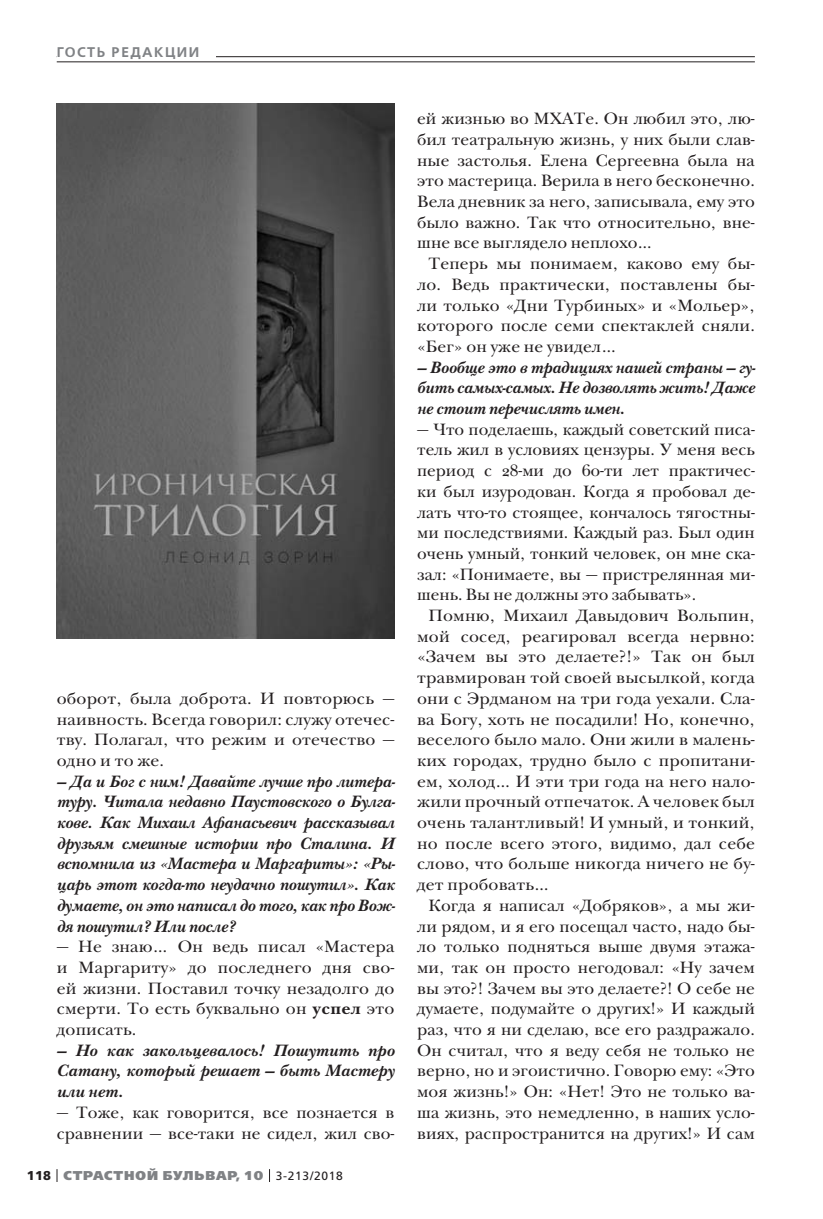
<style>
.page{position:relative;width:823px;height:1219px;background:#fff}
.page>*{position:absolute;margin:0;border:0;box-sizing:border-box;transform-origin:0 0}
.t1{font:17px/20.6px "New Baskerville ITC";letter-spacing:.005em;color:#231f20;text-align:justify}
.t2{font:italic 700 17px/20.6px "New Baskerville ITC";color:#231f20;text-align:justify}
.t3{font:600 14px "Free Set";letter-spacing:.11em;color:#808285}
.t4{font:800 12.8px "Free Set";letter-spacing:.07em;color:#808285}
.s1{font-weight:700}
.s2{font-weight:700;color:#231f20}
.s3{font-weight:400;font-size:12px;color:#231f20}
</style>
<div class="page">
<svg style="left:57px;top:1169px;width:1px;height:13px"></svg>
<svg style="left:269px;top:1169px;width:1px;height:13px"></svg>
<hr style="left:57px;top:56px;width:697px;height:1px;background:#231f20">
<div style="left:57px;top:41px;width:158px;height:21px;background:#fff"></div>
<hr style="left:57px;top:62px;width:697px;height:1px;background:#231f20">
<img style="left:57px;top:103px;width:337px;height:535px">
<p class="t3" style="left:57px;top:45px;width:144px">ГОСТЬ РЕДАКЦИИ</p>
<p class="t1" style="left:57px;top:690px;width:339px">оборот, была доброта. И повторюсь — наивность. Всегда говорил: служу отечес&shy;тву. Полагал, что режим и отечество — одно и то же.</p>
<p class="t2" style="left:57px;top:772px;width:340px">— Да и Бог с ним! Давайте лучше про литера&shy;туру. Читала недавно Паустовского о Булга&shy;кове. Как Михаил Афанасьевич рассказывал друзьям смешные истории про Сталина. И вспомнила из «Мастера и Маргариты»: «Ры&shy;царь этот когда-то неудачно пошутил». Как думаете, он это написал до того, как про Вож&shy;дя пошутил? Или после?</p>
<p class="t1" style="left:57px;top:938px;width:339px">— Не знаю… Он ведь писал «Мастера и Маргариту» до последнего дня сво&shy;ей жизни. Поставил точку незадолго до смерти. То есть буквально он <span class="s1">успел</span> это дописать.</p>
<p class="t2" style="left:57px;top:1041px;width:339px">— Но как закольцевалось! Пошутить про Сатану, который решает — быть Мастеру или нет.</p>
<p class="t1" style="left:57px;top:1104px;width:339px">— Тоже, как говорится, все познается в сравнении — все-таки не сидел, жил сво-</p>
<p class="t4" style="left:27px;top:1169px;width:317px"><span class="s2">118</span> СТРАСТНОЙ БУЛЬВАР, 10 <span class="s3">3-213/2018</span></p>
<p class="t1" style="left:417px;top:110px;width:339px">ей жизнью во МХАТе. Он любил это, лю&shy;бил театральную жизнь, у них были слав&shy;ные застолья. Елена Сергеевна была на это мастерица. Верила в него бесконечно.<br>Вела дневник за него, записывала, ему это было важно. Так что относительно, вне&shy;шне все выглядело неплохо…</p>
<p class="t1" style="left:417px;top:255px;width:339px;text-indent:11px">Теперь мы понимаем, каково ему бы&shy;ло. Ведь практически, поставлены бы&shy;ли только «Дни Турбиных» и «Мольер», которого после семи спектаклей сняли. «Бег» он уже не увидел…</p>
<p class="t2" style="left:417px;top:358px;width:340px">— Вообще это в традициях нашей страны — гу&shy;бить самых-самых. Не дозволять жить! Даже не стоит перечислять имен.</p>
<p class="t1" style="left:417px;top:420px;width:339px">— Что поделаешь, каждый советский писа&shy;тель жил в условиях цензуры. У меня весь период с 28-ми до 60-ти лет практичес&shy;ки был изуродован. Когда я пробовал де&shy;лать что-то стоящее, кончалось тягостны&shy;ми последствиями. Каждый раз. Был один очень умный, тонкий человек, он мне ска&shy;зал: «Понимаете, вы — пристрелянная ми&shy;шень. Вы не должны это забывать».</p>
<p class="t1" style="left:417px;top:607px;width:339px;text-indent:11px">Помню, Михаил Давыдович Вольпин, мой сосед, реагировал всегда нервно: «Зачем вы это делаете?!» Так он был травмирован той своей высылкой, когда они с Эрдманом на три года уехали. Сла&shy;ва Богу, хоть не посадили! Но, конечно, веселого было мало. Они жили в малень&shy;ких городах, трудно было с пропитани&shy;ем, холод… И эти три года на него нало&shy;жили прочный отпечаток. А человек был очень талантливый! И умный, и тонкий, но после всего этого, видимо, дал себе слово, что больше никогда ничего не бу&shy;дет пробовать…</p>
<p class="t1" style="left:417px;top:897px;width:339px;text-indent:11px">Когда я написал «Добряков», а мы жи&shy;ли рядом, и я его посещал часто, надо бы&shy;ло только подняться выше двумя этажа&shy;ми, так он просто негодовал: «Ну зачем вы это?! Зачем вы это делаете?! О себе не думаете, подумайте о других!» И каждый раз, что я ни сделаю, все его раздражало.<br>Он считал, что я веду себя не только не верно, но и эгоистично. Говорю ему: «Это моя жизнь!» Он: «Нет! Это не только ва&shy;ша жизнь, это немедленно, в наших усло&shy;виях, распространится на других!» И сам</p>
</div>
